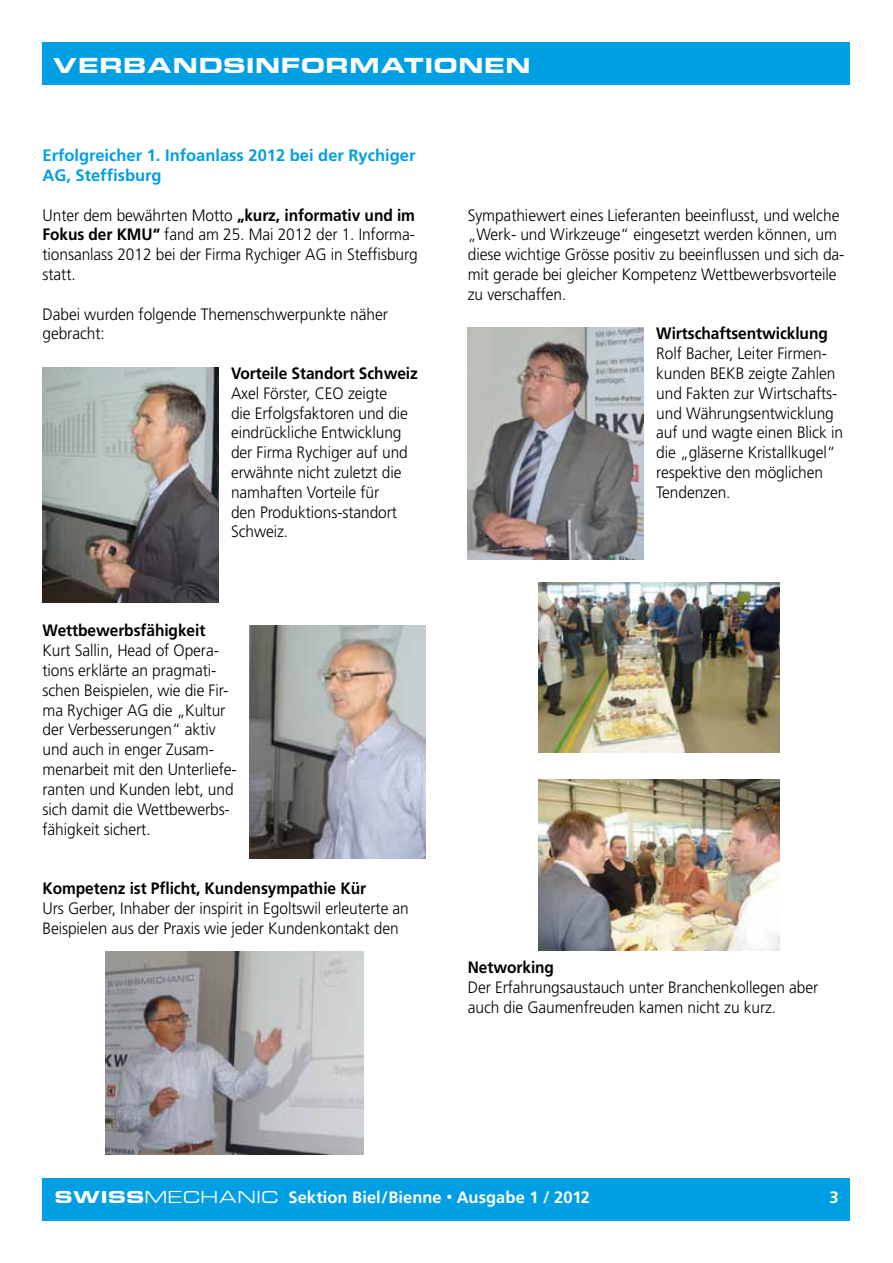
<style>
.page{position:relative;width:893px;height:1263px;background:#fff}
.page>*{position:absolute;margin:0;border:0;box-sizing:border-box;transform-origin:0 0}
.t1{font:700 22.5px "Eurostile MN Extended";letter-spacing:.06em;color:#fff;scale:1.05 1}
.t2{font:300 16.5px/19.8px "Frutiger";letter-spacing:-.005em;color:#000;scale:.94 1}
.t3{font:700 16.5px "Frutiger";letter-spacing:-.005em;color:#000;scale:.94 1}
.t4{font:700 16.5px/19.8px "Frutiger";color:#009ee3}
.t5{font:700 16.5px "Frutiger";color:#fff}
.s1{font-weight:700}
.s2{font-family:"Eurostile MN Extended";font-size:18px}
.s3{font-family:"Eurostile MN Extended";font-weight:400;font-size:18px}
.s4{font-size:12px}
</style>
<div class="page">
<div style="left:43px;top:43px;width:807px;height:42px;background:#009ee3"></div>
<div style="left:43px;top:1178px;width:807px;height:42px;background:#009ee3"></div>
<img style="left:539px;top:780px;width:240px;height:170px">
<img style="left:43px;top:368px;width:175px;height:234px">
<img style="left:468px;top:327px;width:175px;height:233px">
<img style="left:539px;top:582px;width:240px;height:170px">
<img style="left:249px;top:626px;width:176px;height:232px">
<img style="left:106px;top:951px;width:258px;height:204px">
<h1 class="t1" style="left:53px;top:53px;width:456px">VERBANDSINFORMATIONEN</h1>
<p class="t4" style="left:43px;top:146px;width:374px">Erfolgreicher 1. Infoanlass 2012 bei der Rychiger<br>AG, Steffisburg</p>
<p class="t2" style="left:43px;top:205px;width:401px">Unter dem bewährten Motto <span class="s1">„kurz, informativ und im Fokus der KMU“</span> fand am 25. Mai 2012 der 1. Informa&shy;tionsanlass 2012 bei der Firma Rychiger AG in Steffisburg statt.</p>
<p class="t2" style="left:43px;top:304px;width:369px">Dabei wurden folgende Themenschwerpunkte näher gebracht:</p>
<p class="t3" style="left:231px;top:364px;width:200px">Vorteile Standort Schweiz</p>
<p class="t2" style="left:231px;top:383px;width:190px">Axel Förster, CEO zeigte die Erfolgsfaktoren und die eindrückliche Entwicklung der Firma Rychiger auf und erwähnte nicht zuletzt die namhaften Vorteile für den Produktions-standort<br>Schweiz.</p>
<p class="t3" style="left:43px;top:621px;width:175px">Wettbewerbsfähigkeit</p>
<p class="t2" style="left:43px;top:641px;width:208px">Kurt Sallin, Head of Opera&shy;tions erklärte an pragmati&shy;schen Beispielen, wie die Fir&shy;ma Rychiger AG die „Kultur der Verbesserungen“ aktiv und auch in enger Zusam&shy;menarbeit mit den Unterliefe&shy;ranten und Kunden lebt, und sich damit die Wettbewerbs&shy;fähigkeit sichert.</p>
<p class="t3" style="left:43px;top:878px;width:346px">Kompetenz ist Pflicht, Kundensympathie Kür</p>
<p class="t2" style="left:43px;top:898px;width:391px">Urs Gerber, Inhaber der inspirit in Egoltswil erleuterte an<br>Beispielen aus der Praxis wie jeder Kundenkontakt den</p>
<p class="t2" style="left:468px;top:205px;width:402px">Sympathiewert eines Lieferanten beeinflusst, und welche „Werk- und Wirkzeuge“ eingesetzt werden können, um diese wichtige Grösse positiv zu beeinflussen und sich da&shy;mit gerade bei gleicher Kompetenz Wettbewerbsvorteile zu verschaffen.</p>
<p class="t3" style="left:656px;top:324px;width:184px">Wirtschaftsentwicklung</p>
<p class="t2" style="left:656px;top:344px;width:200px">Rolf Bacher, Leiter Firmen&shy;kunden BEKB zeigte Zahlen und Fakten zur Wirtschafts&shy;und Währungsentwicklung auf und wagte einen Blick in die „gläserne Kristallkugel“ respektive den möglichen<br>Tendenzen.</p>
<p class="t3" style="left:468px;top:958px;width:93px">Networking</p>
<p class="t2" style="left:468px;top:977px;width:374px">Der Erfahrungsaustauch unter Branchenkollegen aber auch die Gaumenfreuden kamen nicht zu kurz.</p>
<p class="t5" style="left:55px;top:1187px;width:536px"><span class="s2">SWISS</span><span class="s3">MECHANIC</span> Sektion Biel/Bienne <span class="s4">•</span> Ausgabe 1 / 2012</p>
<p class="t5" style="left:830px;top:1188px;width:11px">3</p>
</div>
